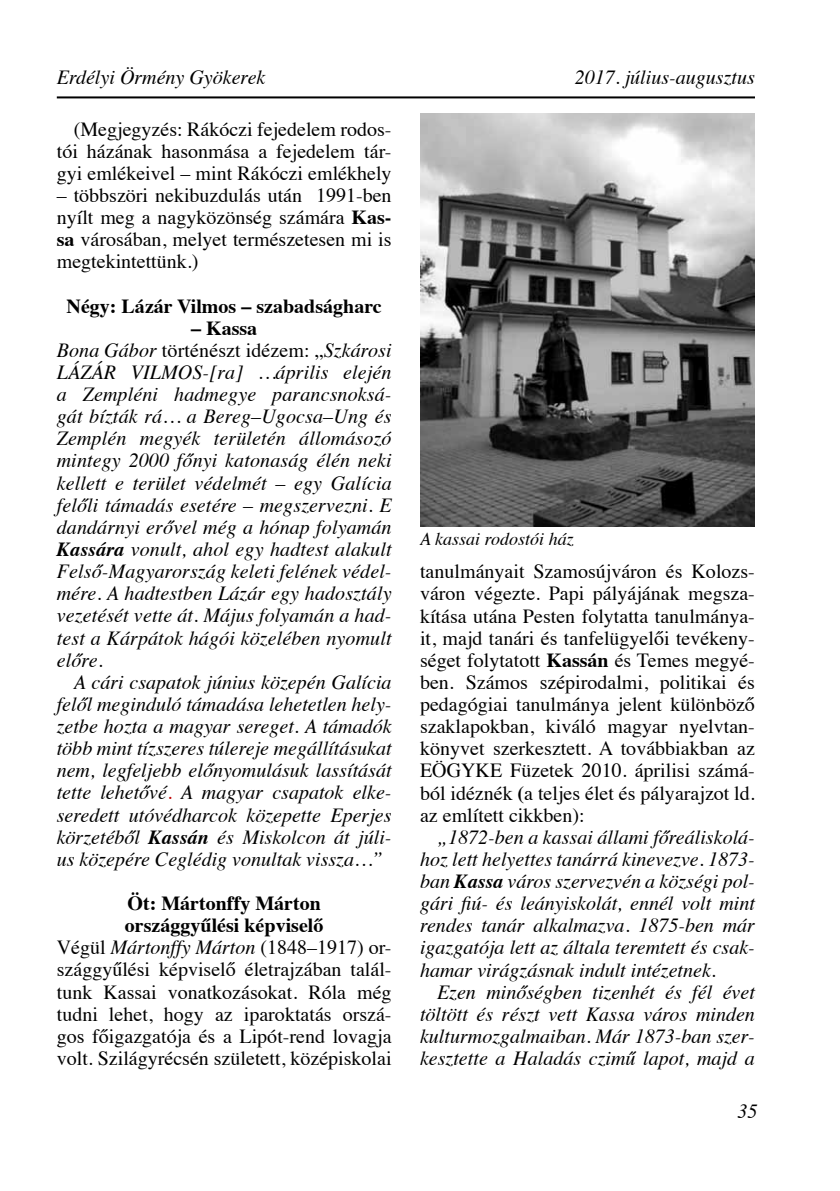
<style>
.page{position:relative;width:840px;height:1191px;background:#fff}
.page>*{position:absolute;margin:0;border:0;box-sizing:border-box;transform-origin:0 0}
.t1{font:italic 20px/22.2px "Times";letter-spacing:.005em;color:#000;text-align:justify}
.t2{font:20px/22.2px "Times";color:#000;text-align:justify}
.t3{font:700 20px "Times";color:#000}
.t4{font:italic 18px "Times";color:#000}
.s1{font-weight:700}
.s2{font-weight:700;font-style:normal}
.s3{font-style:normal}
.s4{color:#c00000}
.s5{font-style:italic}
</style>
<div class="page">
<hr style="left:57px;top:96px;width:697px;height:2px;background:#000">
<img style="left:420px;top:113px;width:334px;height:413px">
<p class="t1" style="left:57px;top:65px;width:210px">Erdélyi Örmény Gyökerek</p>
<p class="t1" style="left:574px;top:65px;width:182px">2017. július-augusztus</p>
<p class="t2" style="left:57px;top:116px;width:336px;text-indent:17px">(Megjegyzés: Rákóczi fejedelem rodos&shy;tói házának hasonmása a fejedelem tár&shy;gyi emlékeivel – mint Rákóczi emlékhely</p>
<p class="t2" style="left:57px;top:182px;width:336px">– többszöri nekibuzdulás után 1991-ben nyílt meg a nagyközönség számára <span class="s1">Kas&shy;sa</span> városában, melyet természetesen mi is megtekintettünk.)</p>
<p class="t3" style="left:67px;top:287px;width:316px">Négy: Lázár Vilmos – szabadságharc</p>
<p class="t1" style="left:57px;top:316px;width:336px;text-align:left;text-indent:134px"><span class="s2">– Kassa<br></span>Bona Gábor <span class="s3">történészt idézem: „</span>Szkárosi LÁZÁR VILMOS-[ra] …április elején a Zempléni hadmegye parancsnoksá&shy;gát bízták rá… a Bereg–Ugocsa–Ung és Zemplén megyék területén állomásozó mintegy 2000 főnyi katonaság élén neki kellett e terület védelmét – egy Galícia felőli támadás esetére – megszervezni. E dandárnyi erővel még a hónap folyamán <span class="s1">Kassára</span> vonult, ahol egy hadtest alakult Felső-Magyarország keleti felének védel&shy;mére. A hadtestben Lázár egy hadosztály vezetését vette át. Május folyamán a had&shy;test a Kárpátok hágói közelében nyomult előre.</p>
<p class="t1" style="left:57px;top:669px;width:336px;text-indent:17px">A cári csapatok június közepén Galícia felől meginduló támadása lehetetlen hely&shy;zetbe hozta a magyar sereget. A támadók több mint tízszeres túlereje megállításukat nem, legfeljebb előnyomulásuk lassítását tette lehetővé<span class="s4">.</span> A magyar csapatok elke&shy;seredett utóvédharcok közepette Eperjes körzetéből <span class="s1">Kassán</span> és Miskolcon át júli&shy;us közepére Ceglédig vonultak vissza…”</p>
<p class="t2" style="left:57px;top:890px;width:336px;text-align:center"><span class="s1">Öt: Mártonffy Márton<br>országgyűlési képviselő<br></span>Végül <span class="s5">Mártonffy Márton</span> (1848–1917) or&shy;szággyűlési képviselő életrajzában talál&shy;tunk Kassai vonatkozásokat. Róla még tudni lehet, hogy az iparoktatás orszá&shy;gos főigazgatója és a Lipót-rend lovagja volt. Szilágyrécsén született, középiskolai</p>
<p class="t4" style="left:420px;top:523px;width:155px">A kassai rodostói ház</p>
<p class="t2" style="left:420px;top:559px;width:336px">tanulmányait Szamosújváron és Kolozs&shy;váron végezte. Papi pályájának megsza&shy;kítása utána Pesten folytatta tanulmánya&shy;it, majd tanári és tanfelügyelői tevékeny&shy;séget folytatott <span class="s1">Kassán</span> és Temes megyé&shy;ben. Számos szépirodalmi, politikai és pedagógiai tanulmánya jelent különböző szaklapokban, kiváló magyar nyelvtan&shy;könyvet szerkesztett. A továbbiakban az EÖGYKE Füzetek 2010. áprilisi számá&shy;ból idéznék <span class="s1">(</span>a teljes élet és pályarajzot ld. az említett cikkben):</p>
<p class="t1" style="left:420px;top:825px;width:336px;text-indent:17px">„1872-ben a kassai állami főreáliskolá&shy;hoz lett helyettes tanárrá kinevezve. 1873- ban <span class="s1">Kassa</span> város szervezvén a községi pol&shy;gári fiú- és leányiskolát, ennél volt mint rendes tanár alkalmazva. 1875-ben már igazgatója lett az általa teremtett és csak&shy;hamar virágzásnak indult intézetnek.</p>
<p class="t1" style="left:420px;top:979px;width:336px;text-indent:17px">Ezen minőségben tizenhét és fél évet töltött és részt vett Kassa város minden kulturmozgalmaiban. Már 1873-ban szer&shy;kesztette a Haladás czimű lapot, majd a</p>
<p class="t1" style="left:737px;top:1098px;width:21px">35</p>
</div>
